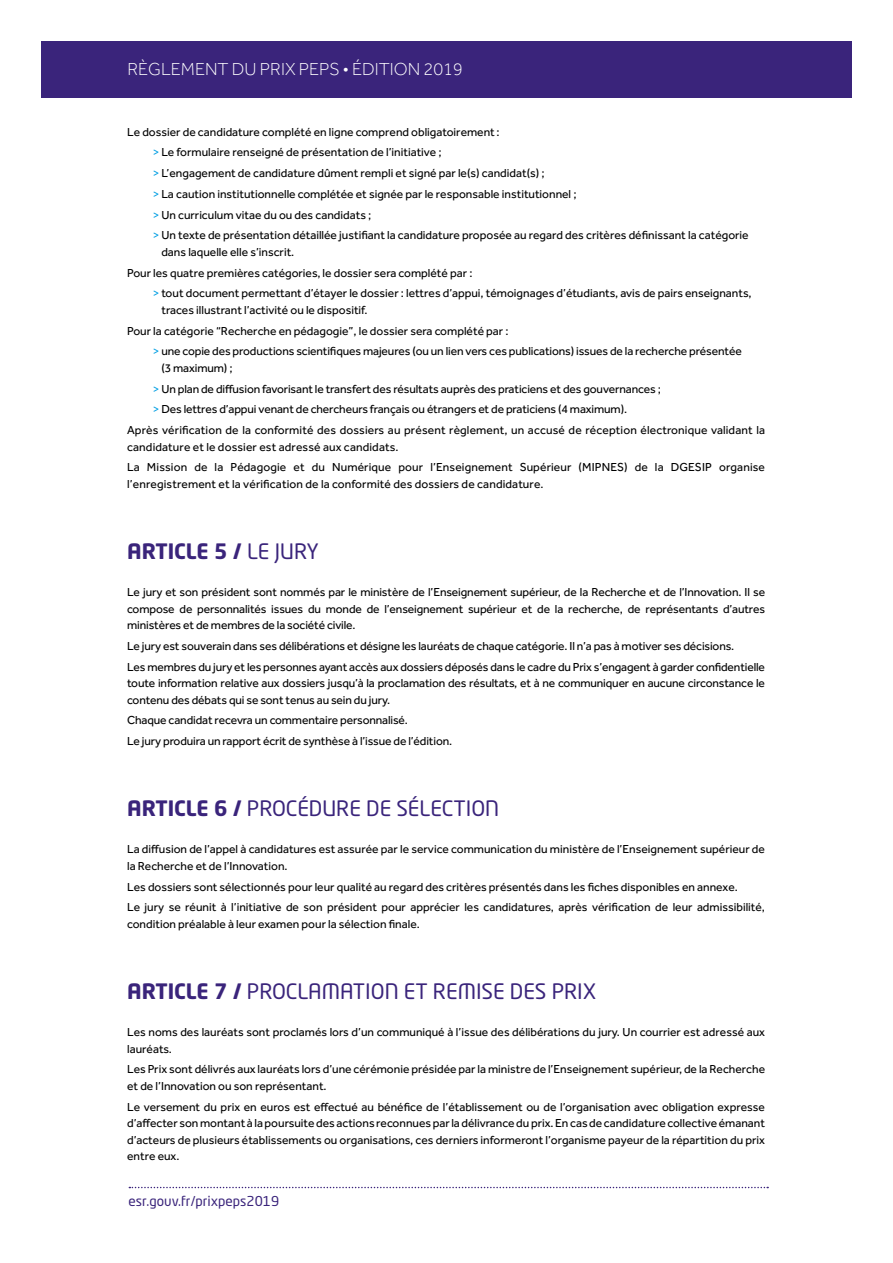
<style>
.page{position:relative;width:893px;height:1263px;background:#fff}
.page>*{position:absolute;margin:0;border:0;box-sizing:border-box;transform-origin:0 0}
.t1{font:21px "Neo Tech Std";color:#3a247b}
.t2{font:700 21px "Neo Tech Std";color:#3a247b}
.t3{font:300 18px "Effra";color:#fff}
.t4{font:13.5px "Neo Tech Std";color:#3a247b}
.t5{font:12px/20.7px "Effra";color:#000}
.s1{color:#009ee3}
.s2{font-weight:400}
.s3{font-weight:700}
</style>
<div class="page">
<svg style="left:129px;top:1187px;width:639px;height:1px"></svg>
<div style="left:41px;top:41px;width:811px;height:57px;background:#3a247b"></div>
<h2 class="t3" style="left:128px;top:59px;width:337px">RÈGLEMENT DU PRIX PEPS • ÉDITION 2019</h2>
<p class="t5" style="left:153px;top:121px;width:597px;text-indent:-26px">Le dossier de candidature complété en ligne comprend obligatoirement:<br><span class="s1">&gt;</span> Le formulaire renseigné de présentation de l’initiative ;<br><span class="s1">&gt;</span> L’engagement de candidature dûment rempli et signé par le(s) candidat(s) ;<br><span class="s1">&gt;</span> La caution institutionnelle complétée et signée par le responsable institutionnel ;<br><span class="s1">&gt;</span> Un curriculum vitae du ou des candidats ;<br><span class="s1">&gt;</span> Un texte de présentation détaillée justifiant la candidature proposée au regard des critères définissant la catégorie</p>
<p class="t5" style="left:161px;top:241px;width:134px">dans laquelle elle s’inscrit.</p>
<p class="t5" style="left:127px;top:262px;width:347px">Pour les quatre premières catégories, le dossier sera complété par :</p>
<p class="t5" style="left:153px;top:283px;width:600px"><span class="s1">&gt;</span> tout document permettant d’étayer le dossier : lettres d’appui, témoignages d’étudiants, avis de pairs enseignants,</p>
<p class="t5" style="left:161px;top:299px;width:208px">traces illustrant l’activité ou le dispositif.</p>
<p class="t5" style="left:127px;top:320px;width:383px">Pour la catégorie “Recherche en pédagogie”, le dossier sera complété par :</p>
<p class="t5" style="left:153px;top:341px;width:591px"><span class="s1">&gt;</span> une copie des productions scientifiques majeures (ou un lien vers ces publications) issues de la recherche présentée</p>
<p class="t5" style="left:161px;top:357px;width:73px">(3 maximum) ;</p>
<p class="t5" style="left:153px;top:378px;width:510px"><span class="s1">&gt;</span> Un plan de diffusion favorisant le transfert des résultats auprès des praticiens et des gouvernances ;</p>
<p class="t5" style="left:153px;top:399px;width:476px"><span class="s1">&gt;</span> Des lettres d’appui venant de chercheurs français ou étrangers et de praticiens (4 maximum).</p>
<p class="t5" style="left:127px;top:420px;width:639px">Après vérification de la conformité des dossiers au présent règlement, un accusé de réception électronique validant la</p>
<p class="t5" style="left:127px;top:436px;width:639px">candidature et le dossier est adressé aux candidats.<br>La Mission de la Pédagogie et du Numérique pour l’Enseignement Supérieur (MIPNES) de la DGESIP organise</p>
<p class="t5" style="left:127px;top:473px;width:418px">l’enregistrement et la vérification de la conformité des dossiers de candidature.</p>
<h1 class="t2" style="left:127px;top:538px;width:193px">ARTICLE 5 / <span class="s2">LE JURY</span></h1>
<p class="t5" style="left:127px;top:584px;width:639px;line-height:16.5px;text-align:justify">Le jury et son président sont nommés par le ministère de l’Enseignement supérieur, de la Recherche et de l’Innovation. Il se compose de personnalités issues du monde de l’enseignement supérieur et de la recherche, de représentants d’autres ministères et de membres de la société civile.</p>
<p class="t5" style="left:127px;top:635px;width:639px">Le jury est souverain dans ses délibérations et désigne les lauréats de chaque catégorie. Il n’a pas à motiver ses décisions.<br>Les membres du jury et les personnes ayant accès aux dossiers déposés dans le cadre du Prix s’engagent à garder confidentielle</p>
<p class="t5" style="left:127px;top:675px;width:639px;line-height:16.5px">toute information relative aux dossiers jusqu’à la proclamation des résultats, et à ne communiquer en aucune circonstance le contenu des débats qui se sont tenus au sein du jury.</p>
<p class="t5" style="left:127px;top:710px;width:327px">Chaque candidat recevra un commentaire personnalisé.<br>Le jury produira un rapport écrit de synthèse à l’issue de l’édition.</p>
<h1 class="t1" style="left:127px;top:795px;width:373px"><span class="s3">ARTICLE 6 /</span> PROCÉDURE DE SÉLECTION</h1>
<p class="t5" style="left:127px;top:841px;width:639px;line-height:16.5px">La diffusion de l’appel à candidatures est assurée par le service communication du ministère de l’Enseignement supérieur de la Recherche et de l’Innovation.</p>
<p class="t5" style="left:127px;top:876px;width:639px">Les dossiers sont sélectionnés pour leur qualité au regard des critères présentés dans les fiches disponibles en annexe.<br>Le jury se réunit à l’initiative de son président pour apprécier les candidatures, après vérification de leur admissibilité,</p>
<p class="t5" style="left:127px;top:913px;width:294px">condition préalable à leur examen pour la sélection finale.</p>
<h1 class="t1" style="left:127px;top:978px;width:471px"><span class="s3">ARTICLE 7 /</span> PROCLAMATION ET REMISE DES PRIX</h1>
<p class="t5" style="left:127px;top:1024px;width:639px;line-height:16.5px">Les noms des lauréats sont proclamés lors d’un communiqué à l’issue des délibérations du jury. Un courrier est adressé aux lauréats.</p>
<p class="t5" style="left:127px;top:1061px;width:639px;line-height:16.5px">Les Prix sont délivrés aux lauréats lors d’une cérémonie présidée par la ministre de l’Enseignement supérieur, de la Recherche et de l’Innovation ou son représentant.</p>
<p class="t5" style="left:127px;top:1098px;width:639px;line-height:16.5px;text-align:justify">Le versement du prix en euros est effectué au bénéfice de l’établissement ou de l’organisation avec obligation expresse d’affecter son montant à la poursuite des actions reconnues par la délivrance du prix. En cas de candidature collective émanant d’acteurs de plusieurs établissements ou organisations, ces derniers informeront l’organisme payeur de la répartition du prix entre eux.</p>
<p class="t4" style="left:129px;top:1192px;width:152px">esr.gouv.fr/prixpeps2019</p>
</div>
